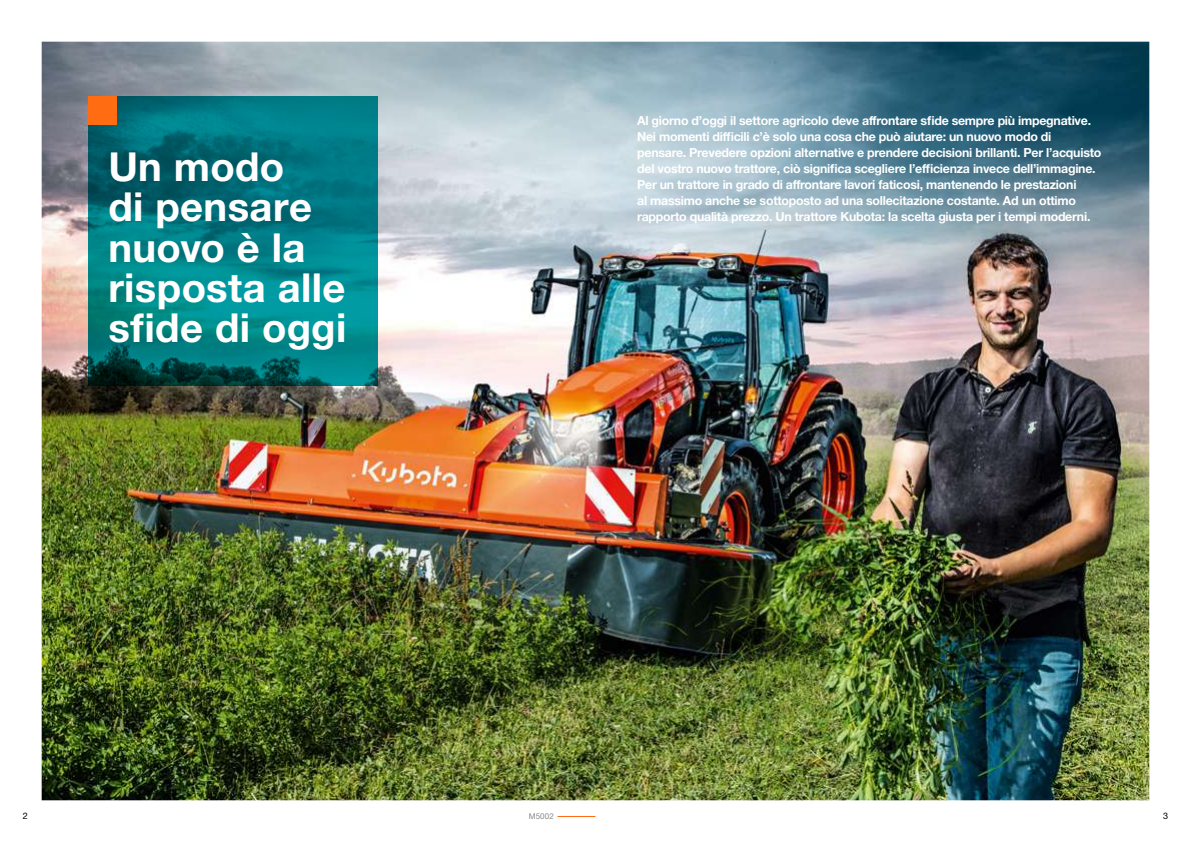
<style>
.page{position:relative;width:1191px;height:842px;background:#fff}
.page>*{position:absolute;margin:0;border:0;box-sizing:border-box;transform-origin:0 0}
.t1{font:700 40px/40px "Helvetica Neue LT Std";letter-spacing:.01em;color:#fff}
.t2{font:700 12.5px/16px "Helvetica Neue LT Std";letter-spacing:-.02em;color:#fff}
.t3{font:9px "Helvetica Neue LT Std";color:#000}
.t4{font:8px "Helvetica Neue LT Std";letter-spacing:.01em;color:#878786}
</style>
<div class="page">
<hr style="left:557px;top:816px;width:38px;height:1px;background:#ff6c11">
<img style="left:42px;top:42px;width:1107px;height:758px">
<svg style="left:88px;top:96px;width:290px;height:289px;background:#00787e"></svg>
<div style="left:88px;top:96px;width:29px;height:29px;background:#ff6c11"></div>
<h1 class="t1" style="left:108px;top:146px;width:239px">Un modo<br>di pensare nuovo è la risposta alle sfide di oggi</h1>
<p class="t2" style="left:637px;top:112px;width:466px">Al giorno d’oggi il settore agricolo deve affrontare sfide sempre più impegnative.<br>Nei momenti difficili c’è solo una cosa che può aiutare: un nuovo modo di pensare. Prevedere opzioni alternative e prendere decisioni brillanti. Per l’acquisto del vostro nuovo trattore, ciò significa scegliere l’efficienza invece dell’immagine.<br>Per un trattore in grado di affrontare lavori faticosi, mantenendo le prestazioni<br>al massimo anche se sottoposto ad una sollecitazione costante. Ad un ottimo rapporto qualità prezzo. Un trattore Kubota: la scelta giusta per i tempi moderni.</p>
<p class="t3" style="left:23px;top:811px;width:7px">2</p>
<p class="t4" style="left:529px;top:812px;width:27px">M5002</p>
<p class="t3" style="left:1163px;top:811px;width:7px">3</p>
</div>
